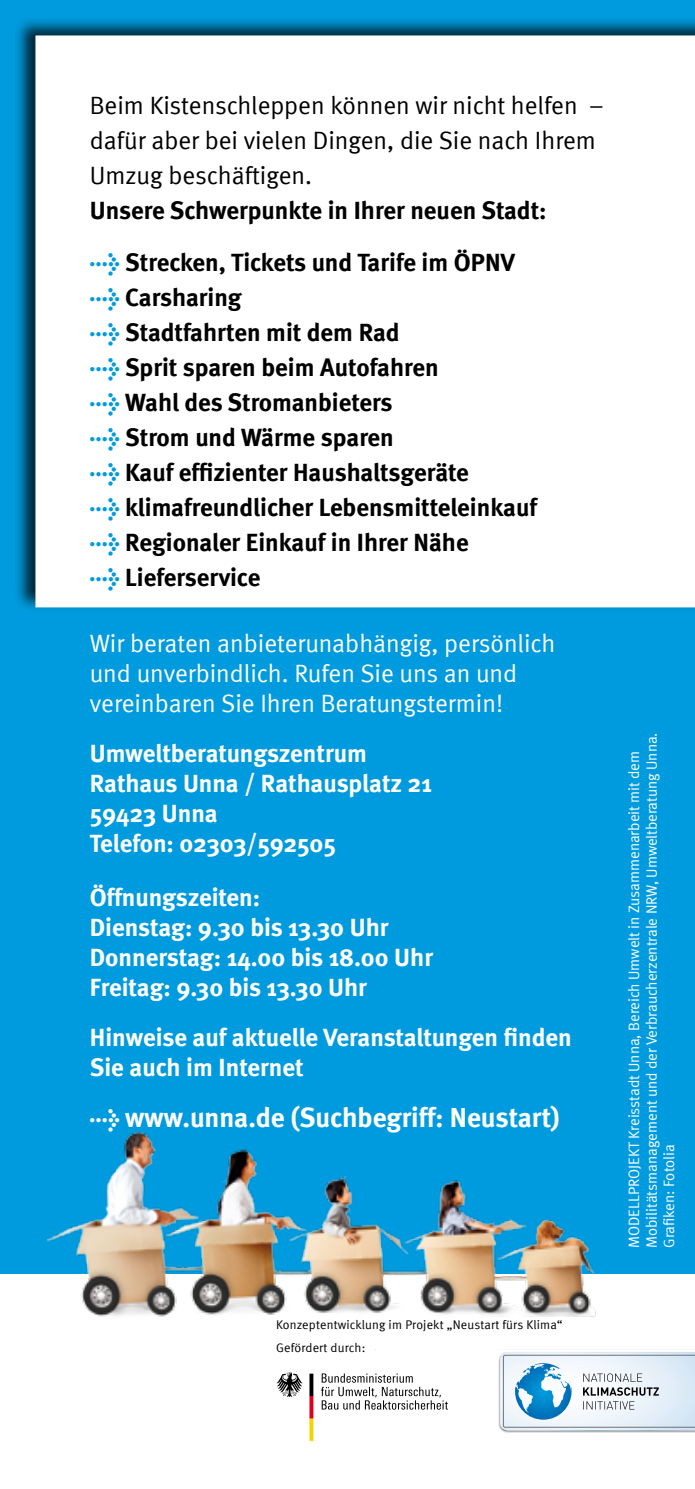
<style>
.page{position:relative;width:695px;height:1489px;background:#fff}
.page>*{position:absolute;margin:0;border:0;box-sizing:border-box;transform-origin:0 0}
.t1{font:700 27.5px "Meta";color:#fff}
.t2{font:700 25px/35px "Meta";color:#000}
.t3{font:700 25px/30px "Meta";color:#fff}
.t4{font:25px/30px "Meta Normal";color:#fff}
.t5{font:25px/35px "Meta Normal";color:#000}
.t6{font:15px/17.5px "Meta Normal";color:#fff}
.t7{font:12.5px "Meta Normal";letter-spacing:.015em;color:#000}
.s1{font-family:"Meta Bold Expert";font-weight:400;color:#009bde}
.s2{font-family:"Meta Bold Expert";font-weight:400;font-size:25px}
</style>
<div class="page">
<div style="left:0;top:0;width:694px;height:1488px;background:#009bde"></div>
<div style="left:0;top:1274px;width:694px;height:214px;background:#fff"></div>
<svg style="left:276px;top:1372px;width:27px;height:25px"></svg>
<svg style="left:309px;top:1373px;width:4px;height:67px"></svg>
<svg style="left:321px;top:1373px;width:127px;height:36px"></svg>
<img style="left:501px;top:1430px;width:193px;height:3px">
<svg style="left:498px;top:1352px;width:196px;height:78px"></svg>
<div style="left:13px;top:17px;width:681px;height:595px;background:#000;opacity:.75"></div>
<div style="left:35px;top:35px;width:659px;height:572px;background:#fff"></div>
<img style="left:47px;top:1132px;width:549px;height:218px">
<p class="t5" style="left:90px;top:87px;width:515px">Beim Kistenschleppen können wir nicht helfen – dafür aber bei vielen Dingen, die Sie nach Ihrem<br>Umzug beschäftigen.</p>
<p class="t2" style="left:90px;top:183px;width:458px;line-height:52.5px">Unsere Schwerpunkte in Ihrer neuen Stadt: <span class="s1">l</span> Strecken, Tickets und Tarife im ÖPNV</p>
<p class="t2" style="left:90px;top:280px;width:448px"><span class="s1">l</span> Carsharing<br><span class="s1">l</span> Stadtfahrten mit dem Rad<br><span class="s1">l</span> Sprit sparen beim Autofahren<br><span class="s1">l</span> Wahl des Stromanbieters<br><span class="s1">l</span> Strom und Wärme sparen<br><span class="s1">l</span> Kauf effizienter Haushaltsgeräte<br><span class="s1">l</span> klimafreundlicher Lebensmitteleinkauf <span class="s1">l</span> Regionaler Einkauf in Ihrer Nähe<br><span class="s1">l</span> Lieferservice</p>
<p class="t4" style="left:90px;top:627px;width:467px">Wir beraten anbieterunabhängig, persönlich und unverbindlich. Rufen Sie uns an und vereinbaren Sie Ihren Beratungstermin!</p>
<p class="t3" style="left:90px;top:737px;width:344px">Umweltberatungszentrum<br>Rathaus Unna / Rathausplatz 21<br>59423 Unna<br>Telefon: 02303/592505</p>
<p class="t3" style="left:90px;top:881px;width:345px">Öffnungszeiten:<br>Dienstag: 9.30 bis 13.30 Uhr<br>Donnerstag: 14.00 bis 18.00 Uhr<br>Freitag: 9.30 bis 13.30 Uhr</p>
<p class="t3" style="left:90px;top:1021px;width:483px">Hinweise auf aktuelle Veranstaltungen finden<br>Sie auch im Internet</p>
<p class="t1" style="left:90px;top:1101px;width:471px"><span class="s2">l</span> www.unna.de (Suchbegriff: Neustart)</p>
<p class="t6" style="left:625px;top:1247px;width:517px;rotate:-90deg">MODELLPROJEKT Kreisstadt Unna, Bereich Umwelt in Zusammenarbeit mit dem<br>Mobilitätsmanagement und der Verbraucherzentrale NRW, Umweltberatung Unna.<br>Grafiken: Fotolia</p>
<p class="t7" style="left:276px;top:1317px;width:288px">Konzeptentwicklung im Projekt „Neustart fürs Klima“</p>
<p class="t7" style="left:276px;top:1339px;width:91px">Gefördert durch:</p>
</div>
